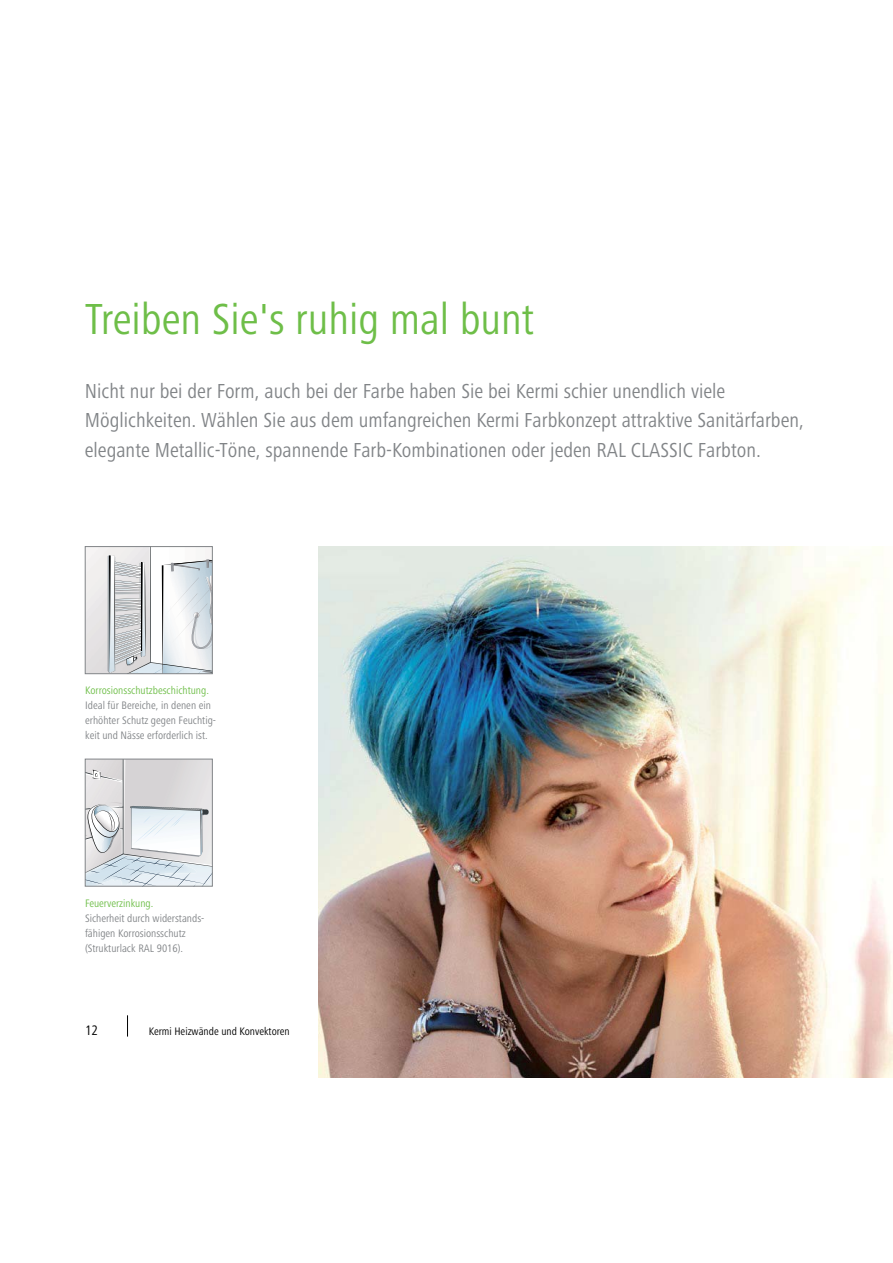
<style>
.page{position:relative;width:893px;height:1263px;background:#fff}
.page>*{position:absolute;margin:0;border:0;box-sizing:border-box;transform-origin:0 0}
.t1{font:condensed 45px "Frutiger Next LTW1 G";color:#6ebe48}
.t2{font:condensed 21px/29.7px "Frutiger Next LTW1 G";color:#818487}
.t3{font:condensed 14.25px "Frutiger Next LTW1 G";color:#000}
.t4{font:condensed 11.25px/14.9px "Frutiger Next LTW1 G";color:#818487}
.t5{font:condensed 11.25px "Frutiger Next LTW1 G";color:#6ebe48}
.t6{font:condensed 11.25px "Frutiger Next LTW1 G";color:#000}
</style>
<div class="page">
<svg style="left:127px;top:1015px;width:1px;height:22px"></svg>
<svg style="left:87px;top:761px;width:124px;height:123px"></svg>
<div style="left:85px;top:759px;width:128px;height:127px;border:1px solid #818487"></div>
<svg style="left:87px;top:548px;width:124px;height:124px"></svg>
<div style="left:85px;top:546px;width:128px;height:128px;border:1px solid #818487"></div>
<img style="left:319px;top:546px;width:574px;height:532px">
<h1 class="t1" style="left:85px;top:300px;width:451px">Treiben Sie's ruhig mal bunt</h1>
<p class="t2" style="left:85px;top:377px;width:721px">Nicht nur bei der Form, auch bei der Farbe haben Sie bei Kermi schier unendlich viele<br>Möglichkeiten. Wählen Sie aus dem umfangreichen Kermi Farbkonzept attraktive Sanitärfarben, elegante Metallic-Töne, spannende Farb-Kombinationen oder jeden RAL CLASSIC Farbton.</p>
<p class="t5" style="left:85px;top:686px;width:125px">Korrosionsschutzbeschichtung.</p>
<p class="t4" style="left:85px;top:699px;width:132px">Ideal für Bereiche, in denen ein erhöhter Schutz gegen Feuchtig&shy;keit und Nässe erforderlich ist.</p>
<p class="t5" style="left:85px;top:899px;width:70px">Feuerverzinkung.</p>
<p class="t4" style="left:85px;top:912px;width:121px">Sicherheit durch widerstands&shy;fähigen Korrosionsschutz (Strukturlack RAL 9016).</p>
<p class="t3" style="left:85px;top:1024px;width:15px">12</p>
<p class="t6" style="left:149px;top:1027px;width:142px">Kermi Heizwände und Konvektoren</p>
</div>
